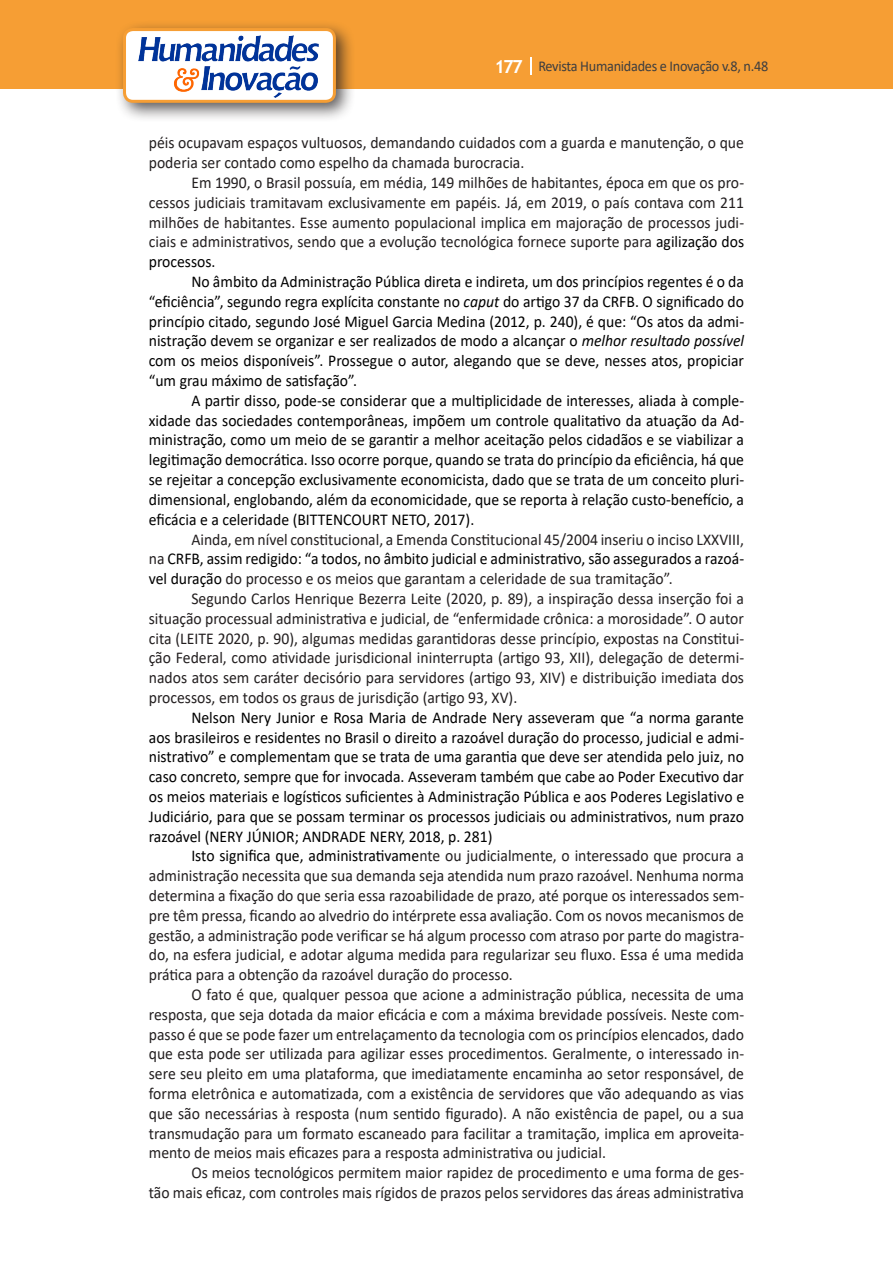
<style>
.page{position:relative;width:893px;height:1263px;background:#fff}
.page>*{position:absolute;margin:0;border:0;box-sizing:border-box;transform-origin:0 0}
.Texto{font:16.5px/19.8px "Calibri";color:#231f20;text-align:justify;scale:.95 1}
.Texto-2{font:16.5px/19.8px "Calibri";color:#000;text-align:justify;scale:.95 1}
.t1{font:15px "Calibri";letter-spacing:-.02em;color:#3e3e3f;scale:.95 1}
.s1{font-family:"Trebuchet MS";font-weight:700;font-size:18px;color:#fff}
.s2{color:#000}
.s3{font-style:italic}
</style>
<div class="page">
<div style="left:0;top:0;width:893px;height:88px;background:#f69e34"></div>
<svg style="left:530px;top:57px;width:2px;height:18px"></svg>
<div style="left:115px;top:20px;width:241px;height:103px;background:#231f20;opacity:.75"></div>
<div style="left:125px;top:30px;width:209px;height:71px;background:#fff;border-radius:9px"></div>
<img style="left:138px;top:35px;width:181px;height:62px">
<div style="left:123px;top:28px;width:213px;height:75px;border:3px solid #f69e34;border-radius:9px"></div>
<p class="t1" style="left:495px;top:56px;width:290px"><span class="s1">177</span> Revista Humanidades e Inovação v.8, n.48</p>
<p class="Texto" style="left:149px;top:133px;width:628px">péis ocupavam espaços vultuosos, demandando cuidados com a guarda e manutenção, o que poderia ser contado como espelho da chamada burocracia.</p>
<p class="Texto" style="left:149px;top:172px;width:628px;text-indent:43px">Em 1990, o Brasil possuía, em média, 149 milhões de habitantes, época em que os pro&shy;cessos judiciais tramitavam exclusivamente em papéis. Já, em 2019, o país contava com 211 milhões de habitantes. Esse aumento populacional implica em majoração de processos judi&shy;ciais e administrativos, sendo que a evolução tecnológica fornece suporte para <span class="s2">agilização dos processos.</span></p>
<p class="Texto-2" style="left:149px;top:271px;width:628px;text-indent:43px">No âmbito da Administração Pública direta e indireta, um dos princípios regentes é o da “eficiência”, segundo regra explícita constante no <span class="s3">caput</span> do artigo 37 da CRFB. O significado do princípio citado, segundo José Miguel Garcia Medina (2012, p. 240), é que: “Os atos da admi&shy;nistração devem se organizar e ser realizados de modo a alcançar o <span class="s3">melhor resultado possível </span>com os meios disponíveis”. Prossegue o autor, alegando que se deve, nesses atos, propiciar “um grau máximo de satisfação”.</p>
<p class="Texto-2" style="left:149px;top:390px;width:628px;text-indent:43px">A partir disso, pode-se considerar que a multiplicidade de interesses, aliada à comple&shy;xidade das sociedades contemporâneas, impõem um controle qualitativo da atuação da Ad&shy;ministração, como um meio de se garantir a melhor aceitação pelos cidadãos e se viabilizar a legitimação democrática. Isso ocorre porque, quando se trata do princípio da eficiência, há que se rejeitar a concepção exclusivamente economicista, dado que se trata de um conceito pluri&shy;dimensional, englobando, além da economicidade, que se reporta à relação custo-benefício, a eficácia e a celeridade (BITTENCOURT NETO, 2017).</p>
<p class="Texto" style="left:149px;top:529px;width:628px;text-indent:43px">Ainda, em nível constitucional, a Emenda Constitucional 45/2004 inseriu o inciso LXXVIII, na <span class="s2">CRFB, assim redigido: “a todos, no âmbito judicial e administrativo, são assegurados a razoá&shy;vel duração</span> do processo e os meios que garantam a celeridade de sua tramitação”.</p>
<p class="Texto" style="left:149px;top:588px;width:628px;text-indent:43px">Segundo Carlos Henrique Bezerra Leite (2020, p. 89), a inspiração dessa inserção foi a situação processual administrativa e judicial, de “enfermidade crônica: a morosidade”. O autor cita (LEITE 2020, p. 90), algumas medidas garantidoras desse princípio, expostas na Constitui&shy;ção Federal, como atividade jurisdicional ininterrupta (artigo 93, XII), delegação de determi&shy;nados atos sem caráter decisório para servidores (artigo 93, XIV) e distribuição imediata dos processos, em todos os graus de jurisdição (artigo 93, XV).</p>
<p class="Texto-2" style="left:149px;top:707px;width:628px;text-indent:43px">Nelson Nery Junior e Rosa Maria de Andrade Nery asseveram que “a norma garante aos brasileiros e residentes no Brasil o direito a razoável duração do processo, judicial e admi&shy;nistrativo” e complementam que se trata de uma garantia que deve ser atendida pelo juiz, no caso concreto, sempre que for invocada. Asseveram também que cabe ao Poder Executivo dar os meios materiais e logísticos suficientes à Administração Pública e aos Poderes Legislativo e Judiciário, para que se possam terminar os processos judiciais ou administrativos, num prazo razoável (NERY JÚNIOR; ANDRADE NERY, 2018, p. 281)</p>
<p class="Texto" style="left:149px;top:845px;width:628px;text-indent:43px"><span class="s2">Isto significa que, administrativame</span>nte ou judicialmente, o interessado que procura a administração necessita que sua demanda seja atendida num prazo razoável. Nenhuma norma determina a fixação do que seria essa razoabilidade de prazo, até porque os interessados sem&shy;pre têm pressa, ficando ao alvedrio do intérprete essa avaliação. Com os novos mecanismos de gestão, a administração pode verificar se há algum processo com atraso por parte do magistra&shy;do, na esfera judicial, e adotar alguma medida para regularizar seu fluxo. Essa é uma medida prática para a obtenção da razoável duração do processo.</p>
<p class="Texto" style="left:149px;top:984px;width:628px;text-indent:43px">O fato é que, qualquer pessoa que acione a administração pública, necessita de uma resposta, que seja dotada da maior eficácia e com a máxima brevidade possíveis. Neste com&shy;passo é que se pode fazer um entrelaçamento da tecnologia com os princípios elencados, dado que esta pode ser utilizada para agilizar esses procedimentos. Geralmente, o interessado in&shy;sere seu pleito em uma plataforma, que imediatamente encaminha ao setor responsável, de forma eletrônica e automatizada, com a existência de servidores que vão adequando as vias que são necessárias à resposta (num sentido figurado). A não existência de papel, ou a sua transmudação para um formato escaneado para facilitar a tramitação, implica em aproveita&shy;mento de meios mais eficazes para a resposta administrativa ou judicial.</p>
<p class="Texto" style="left:149px;top:1162px;width:628px;text-align:right">Os meios tecnológicos permitem maior rapidez de procedimento e uma forma de ges-<br>tão mais eficaz, com controles mais rígidos de prazos pelos servidores das áreas administrativa</p>
</div>
